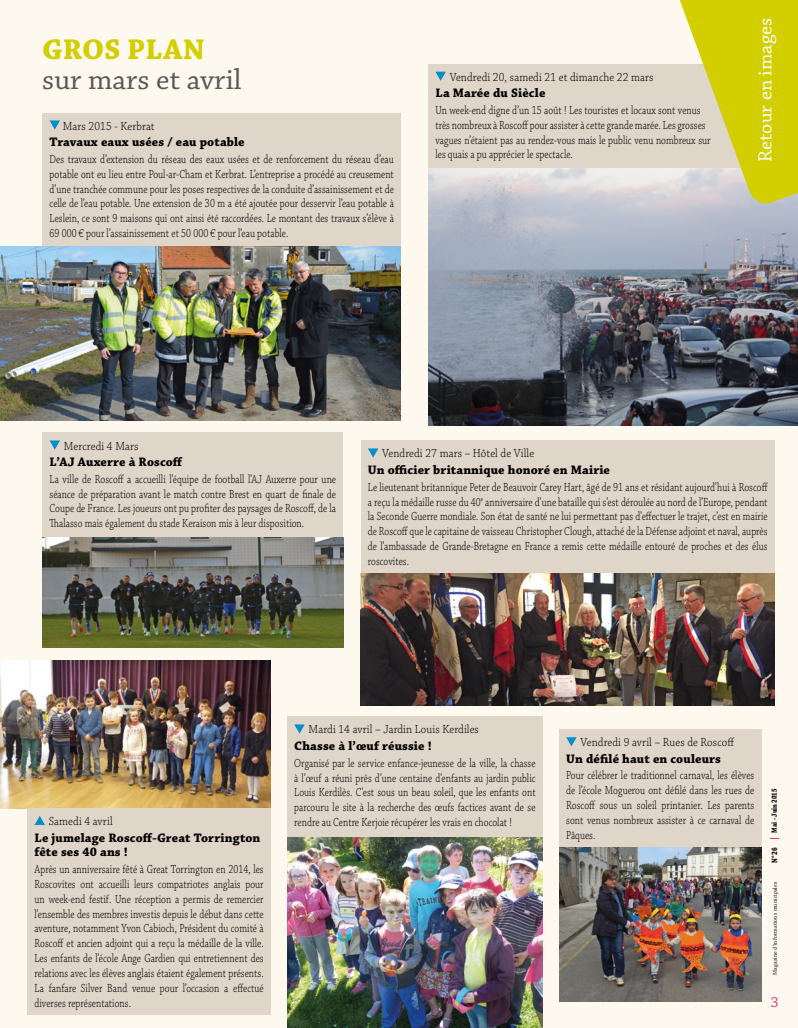
<style>
.page{position:relative;width:798px;height:1028px;background:#fff}
.page>*{position:absolute;margin:0;border:0;box-sizing:border-box;transform-origin:0 0}
.t1{font:30px "Chaparral Pro";color:#575756}
.t2{font:700 30px "Chaparral Pro";letter-spacing:.005em;color:#d2ce00}
.t3{font:20px "Chaparral Pro";letter-spacing:.01em;color:#fff}
.t4{font:15px "Chaparral Pro";color:#e83278}
.t5{font:700 13px/14.9px "Chaparral Pro";letter-spacing:.01em;color:#000}
.t6{font:300 12.38px/14.9px "Chaparral Pro";letter-spacing:.005em;color:#000;text-align:justify;scale:.78 1}
.t7{font:300 12.38px "Chaparral Pro";letter-spacing:.005em;color:#000;scale:.9 1}
.t8{font:700 8.25px "Chaparral Pro";color:#000;scale:.8 1}
.t9{font:700 7.75px "Chaparral Pro";color:#000;scale:.8 1}
.t10{font:5.75px "Chaparral Pro";letter-spacing:.02em;color:#000}
</style>
<div class="page">
<div style="left:0;top:0;width:797px;height:1028px;background:#fdf9ef"></div>
<div style="left:428px;top:64px;width:369px;height:104px;background:#e0d5c9"></div>
<svg style="left:435px;top:72px;width:10px;height:9px"></svg>
<img style="left:428px;top:168px;width:369px;height:258px">
<img style="left:0;top:246px;width:401px;height:174px">
<img style="left:287px;top:837px;width:255px;height:191px">
<img style="left:559px;top:846px;width:202px;height:155px">
<img style="left:43px;top:537px;width:300px;height:111px">
<div style="left:43px;top:432px;width:300px;height:105px;background:#e0d5c9"></div>
<svg style="left:50px;top:440px;width:10px;height:9px"></svg>
<div style="left:559px;top:729px;width:202px;height:117px;background:#e0d5c9"></div>
<svg style="left:566px;top:737px;width:10px;height:9px"></svg>
<div style="left:287px;top:716px;width:255px;height:121px;background:#e0d5c9"></div>
<svg style="left:294px;top:724px;width:10px;height:9px"></svg>
<div style="left:361px;top:440px;width:413px;height:133px;background:#e0d5c9"></div>
<svg style="left:368px;top:448px;width:10px;height:9px"></svg>
<div style="left:43px;top:113px;width:358px;height:133px;background:#e0d5c9"></div>
<svg style="left:50px;top:120px;width:10px;height:10px"></svg>
<img style="left:361px;top:573px;width:413px;height:133px">
<img style="left:0;top:660px;width:270px;height:148px">
<div style="left:27px;top:808px;width:243px;height:206px;background:#e0d5c9"></div>
<svg style="left:34px;top:816px;width:11px;height:9px"></svg>
<svg style="left:670px;top:0;width:127px;height:208px"></svg>
<h1 class="t2" style="left:42px;top:32px;width:164px">GROS PLAN</h1>
<h1 class="t1" style="left:42px;top:63px;width:201px">sur mars et avril</h1>
<p class="t7" style="left:449px;top:70px;width:228px">Vendredi 20, samedi 21 et dimanche 22 mars</p>
<p class="t5" style="left:435px;top:86px;width:111px">La Marée du Siècle</p>
<p class="t6" style="left:435px;top:103px;width:354px;text-align:left">Un week-end digne d’un 15 août ! Les touristes et locaux sont venus très nombreux à Roscoff pour assister à cette grande marée. Les grosses vagues n’étaient pas au rendez-vous mais le public venu nombreux sur les quais a pu apprécier le spectacle.</p>
<p class="t7" style="left:63px;top:119px;width:104px">Mars 2015 - Kerbrat</p>
<p class="t5" style="left:50px;top:135px;width:196px">Travaux eaux usées / eau potable</p>
<p class="t6" style="left:50px;top:152px;width:443px">Des travaux d’extension du réseau des eaux usées et de renforcement du réseau d’eau potable ont eu lieu entre Poul-ar-Cham et Kerbrat. L’entreprise a procédé au creusement d’une tranchée commune pour les poses respectives de la conduite d’assainissement et de celle de l’eau potable. Une extension de 30 m a été ajoutée pour desservir l’eau potable à Leslein, ce sont 9 maisons qui ont ainsi été raccordées. Le montant des travaux s’élève à 69 000 € pour l’assainissement et 50 000 € pour l’eau potable.</p>
<h2 class="t3" style="left:753px;top:162px;width:146px;rotate:-90deg">Retour en images</h2>
<p class="t7" style="left:64px;top:439px;width:84px">Mercredi 4 Mars</p>
<p class="t5" style="left:50px;top:455px;width:135px">L’AJ Auxerre à Roscoff</p>
<p class="t6" style="left:50px;top:472px;width:369px">La ville de Roscoff a accueilli l’équipe de football l’AJ Auxerre pour une séance de préparation avant le match contre Brest en quart de finale de Coupe de France. Les joueurs ont pu profiter des paysages de Roscoff, de la Thalasso mais également du stade Keraison mis à leur disposition.</p>
<p class="t7" style="left:382px;top:447px;width:170px">Vendredi 27 mars – Hôtel de Ville</p>
<p class="t5" style="left:368px;top:463px;width:243px">Un officier britannique honoré en Mairie</p>
<p class="t6" style="left:368px;top:480px;width:514px">Le lieutenant britannique Peter de Beauvoir Carey Hart, âgé de 91 ans et résidant aujourd’hui à Roscoff a reçu la médaille russe du 40<sup>e</sup> anniversaire d’une bataille qui s’est déroulée au nord de l’Europe, pendant la Seconde Guerre mondiale. Son état de santé ne lui permettant pas d’effectuer le trajet, c’est en mairie de Roscoff que le capitaine de vaisseau Christopher Clough, attaché de la Défense adjoint et naval, auprès de l’ambassade de Grande-Bretagne en France a remis cette médaille entouré de proches et des élus roscovites.</p>
<p class="t7" style="left:49px;top:814px;width:72px">Samedi 4 avril</p>
<p class="t5" style="left:34px;top:830px;width:227px">Le jumelage Roscoff-Great Torrington fête ses 40 ans !</p>
<p class="t6" style="left:34px;top:862px;width:295px">Après un anniversaire fêté à Great Torrington en 2014, les Roscovites ont accueilli leurs compatriotes anglais pour un week-end festif. Une réception a permis de remercier l’ensemble des membres investis depuis le début dans cette aventure, notamment Yvon Cabioch, Président du comité à Roscoff et ancien adjoint qui a reçu la médaille de la ville.<br>Les enfants de l’école Ange Gardien qui entretiennent des relations avec les élèves anglais étaient également présents.<br>La fanfare Silver Band venue pour l’occasion a effectué diverses représentations.</p>
<p class="t7" style="left:308px;top:723px;width:191px">Mardi 14 avril – Jardin Louis Kerdiles</p>
<p class="t5" style="left:294px;top:739px;width:139px">Chasse à l’œuf réussie !</p>
<p class="t6" style="left:294px;top:756px;width:311px">Organisé par le service enfance-jeunesse de la ville, la chasse à l’œuf a réuni près d’une centaine d’enfants au jardin public Louis Kerdilès. C’est sous un beau soleil, que les enfants ont parcouru le site à la recherche des œufs factices avant de se rendre au Centre Kerjoie récupérer les vrais en chocolat !</p>
<p class="t7" style="left:580px;top:735px;width:173px">Vendredi 9 avril – Rues de Roscoff</p>
<p class="t5" style="left:566px;top:751px;width:156px">Un défilé haut en couleurs</p>
<p class="t6" style="left:566px;top:768px;width:242px">Pour célébrer le traditionnel carnaval, les élèves de l’école Moguerou ont défilé dans les rues de Roscoff sous un soleil printanier. Les parents sont venus nombreux assister à ce carnaval de Pâques.</p>
<p class="t9" style="left:769px;top:832px;width:57px;rotate:-90deg">Mai - Juin 2015</p>
<p class="t8" style="left:769px;top:863px;width:21px;rotate:-90deg">N°26</p>
<p class="t10" style="left:771px;top:974px;width:94px;rotate:-90deg">Magazine d’informations municipales</p>
<p class="t4" style="left:770px;top:993px;width:9px">3</p>
</div>
